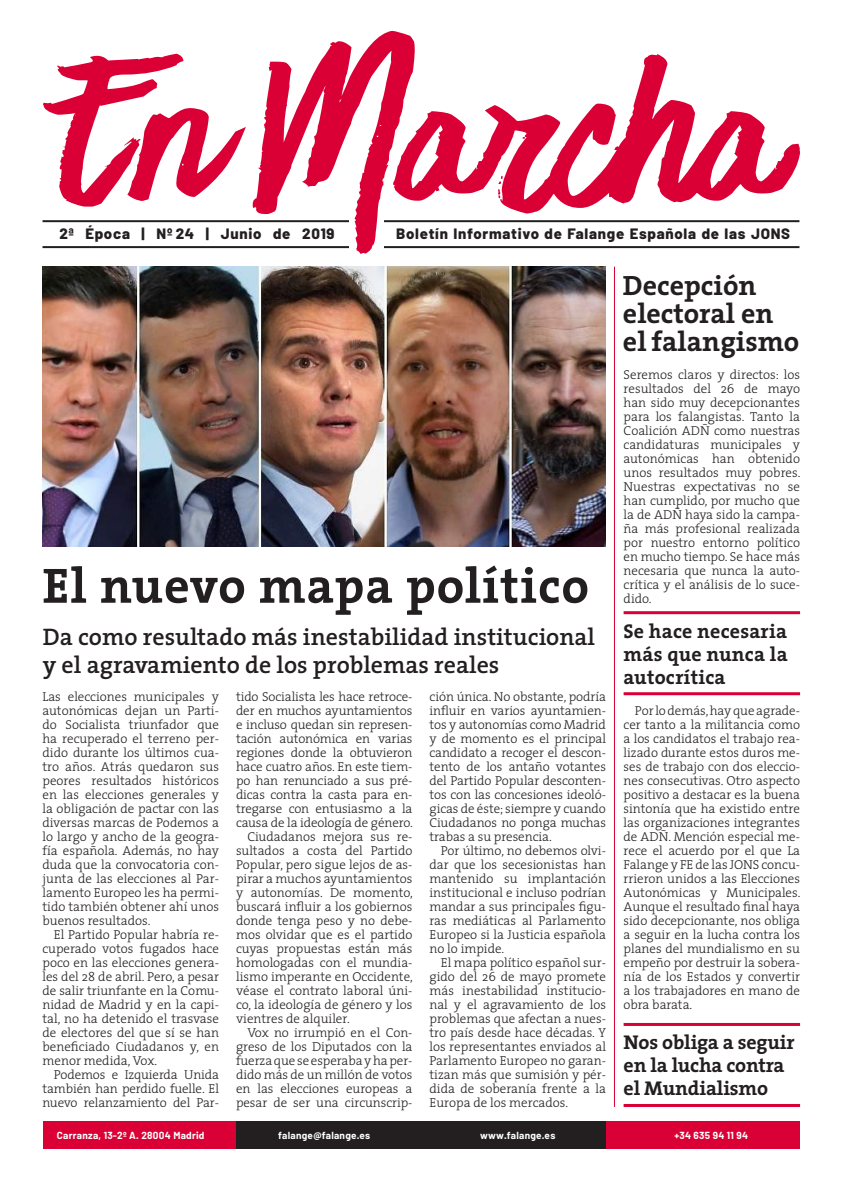
<style>
.page{position:relative;width:842px;height:1191px;background:#fff}
.page>*{position:absolute;margin:0;border:0;box-sizing:border-box;transform-origin:0 0}
.t1{font:700 50px "The Serif";letter-spacing:.02em;color:#231f20}
.t2{font:700 28px/28px "The Serif";color:#231f20}
.t3{font:600 24px/28px "The Serif";color:#231f20}
.t4{font:700 20px/23px "The Serif";letter-spacing:-.01em;color:#231f20}
.t5{font:800 15px "Barlow";letter-spacing:.05em;color:#231f20}
.t6{font:300 13px/14px "The Serif";color:#231f20;text-align:justify}
.t7{font:700 10px "Barlow";letter-spacing:.025em;color:#fff}
</style>
<div class="page">
<div style="left:43px;top:1121px;width:756px;height:27px;background:#da0035"></div>
<div style="left:236px;top:1121px;width:370px;height:27px;background:#231f20"></div>
<hr style="left:614px;top:267px;width:1px;height:840px;background:#da0035">
<hr style="left:624px;top:1023px;width:176px;height:3px;background:#da0035">
<hr style="left:624px;top:1104px;width:176px;height:3px;background:#da0035">
<hr style="left:624px;top:611px;width:176px;height:3px;background:#da0035">
<hr style="left:624px;top:692px;width:176px;height:3px;background:#da0035">
<hr style="left:43px;top:220px;width:756px;height:2px;background:#231f20">
<hr style="left:43px;top:246px;width:756px;height:2px;background:#231f20">
<svg style="left:501px;top:54px;width:299px;height:159px"></svg>
<svg style="left:252px;top:31px;width:249px;height:223px"></svg>
<svg style="left:43px;top:54px;width:203px;height:153px"></svg>
<img style="left:43px;top:267px;width:563px;height:280px">
<p class="t5" style="left:60px;top:224px;width:276px">2ª Época | Nº 24 | Junio de 2019</p>
<p class="t5" style="left:396px;top:224px;width:395px">Boletín Informativo de Falange Española de las JONS</p>
<p class="t1" style="left:43px;top:544px;width:548px">El nuevo mapa político</p>
<p class="t3" style="left:43px;top:622px;width:554px">Da como resultado más inestabilidad institucional y el agravamiento de los problemas reales</p>
<p class="t6" style="left:236px;top:689px;width:178px">tido Socialista les hace retroce&shy;der en muchos ayuntamientos e incluso quedan sin represen&shy;tación autonómica en varias regiones donde la obtuvieron hace cuatro años. En este tiem&shy;po han renunciado a sus pré&shy;dicas contra la casta para en&shy;tregarse con entusiasmo a la causa de la ideología de género.</p>
<p class="t6" style="left:236px;top:829px;width:178px;text-indent:11px">Ciudadanos mejora sus re&shy;sultados a costa del Partido Popular, pero sigue lejos de as&shy;pirar a muchos ayuntamientos y autonomías. De momento, buscará influir a los gobiernos donde tenga peso y no debe&shy;mos olvidar que es el partido cuyas propuestas están más homologadas con el mundia&shy;lismo imperante en Occidente, véase el contrato laboral úni&shy;co, la ideología de género y los vientres de alquiler.</p>
<p class="t6" style="left:236px;top:1025px;width:178px;text-indent:11px">Vox no irrumpió en el Con&shy;greso de los Diputados con la fuerza que se esperaba y ha per&shy;dido más de un millón de votos en las elecciones europeas a pesar de ser una circunscrip-</p>
<p class="t6" style="left:43px;top:689px;width:178px">Las elecciones municipales y autonómicas dejan un Parti&shy;do Socialista triunfador que ha recuperado el terreno per&shy;dido durante los últimos cua&shy;tro años. Atrás quedaron sus peores resultados históricos en las elecciones generales y la obligación de pactar con las diversas marcas de Podemos a lo largo y ancho de la geogra&shy;fía española. Además, no hay duda que la convocatoria con&shy;junta de las elecciones al Par&shy;lamento Europeo les ha permi&shy;tido también obtener ahí unos buenos resultados.</p>
<p class="t6" style="left:43px;top:927px;width:178px;text-indent:11px">El Partido Popular habría re&shy;cuperado votos fugados hace poco en las elecciones genera&shy;les del 28 de abril. Pero, a pesar de salir triunfante en la Comu&shy;nidad de Madrid y en la capi&shy;tal, no ha detenido el trasvase de electores del que sí se han beneficiado Ciudadanos y, en menor medida, Vox.</p>
<p class="t6" style="left:43px;top:1067px;width:178px;text-indent:11px">Podemos e Izquierda Unida también han perdido fuelle. El nuevo relanzamiento del Par-</p>
<p class="t6" style="left:429px;top:689px;width:178px">ción única. No obstante, podría influir en varios ayuntamien&shy;tos y autonomías como Madrid y de momento es el principal candidato a recoger el descon&shy;tento de los antaño votantes del Partido Popular desconten&shy;tos con las concesiones ideoló&shy;gicas de éste; siempre y cuando Ciudadanos no ponga muchas trabas a su presencia.</p>
<p class="t6" style="left:429px;top:843px;width:178px;text-indent:11px">Por último, no debemos olvi&shy;dar que los secesionistas han mantenido su implantación institucional e incluso podrían mandar a sus principales figu&shy;ras mediáticas al Parlamento Europeo si la Justicia española no lo impide.</p>
<p class="t6" style="left:429px;top:955px;width:178px;text-indent:11px">El mapa político español sur&shy;gido del 26 de mayo promete más inestabilidad institucio&shy;nal y el agravamiento de los problemas que afectan a nues&shy;tro país desde hace décadas. Y los representantes enviados al Parlamento Europeo no garan&shy;tizan más que sumisión y pér&shy;dida de soberanía frente a la Europa de los mercados.</p>
<p class="t2" style="left:623px;top:270px;width:178px">Decepción electoral en el falangismo</p>
<p class="t6" style="left:624px;top:367px;width:178px">Seremos claros y directos: los resultados del 26 de mayo han sido muy decepcionantes para los falangistas. Tanto la Coalición ADÑ como nuestras candidaturas municipales y autonómicas han obtenido unos resultados muy pobres.<br>Nuestras expectativas no se han cumplido, por mucho que la de ADÑ haya sido la campa&shy;ña más profesional realizada por nuestro entorno político en mucho tiempo. Se hace más necesaria que nunca la auto&shy;crítica y el análisis de lo suce&shy;dido.</p>
<p class="t4" style="left:624px;top:619px;width:166px;text-align:justify">Se hace necesaria más que nunca la autocrítica</p>
<p class="t6" style="left:624px;top:703px;width:178px;text-indent:11px">Por lo demás, hay que agrade&shy;cer tanto a la militancia como a los candidatos el trabajo rea&shy;lizado durante estos duros me&shy;ses de trabajo con dos eleccio&shy;nes consecutivas. Otro aspecto positivo a destacar es la buena sintonía que ha existido entre las organizaciones integrantes de ADÑ. Mención especial me&shy;rece el acuerdo por el que La Falange y FE de las JONS concu&shy;rrieron unidos a las Elecciones Autonómicas y Municipales.<br>Aunque el resultado final haya sido decepcionante, nos obliga a seguir en la lucha contra los planes del mundialismo en su empeño por destruir la sobera&shy;nía de los Estados y convertir a los trabajadores en mano de obra barata.</p>
<p class="t4" style="left:624px;top:1030px;width:173px">Nos obliga a seguir en la lucha contra el Mundialismo</p>
<p class="t7" style="left:57px;top:1128px;width:149px">Carranza, 13-2º A. 28004 Madrid</p>
<p class="t7" style="left:278px;top:1128px;width:94px">falange@falange.es</p>
<p class="t7" style="left:480px;top:1128px;width:77px">www.falange.es</p>
<p class="t7" style="left:674px;top:1128px;width:75px">+34 635 94 11 94</p>
</div>
